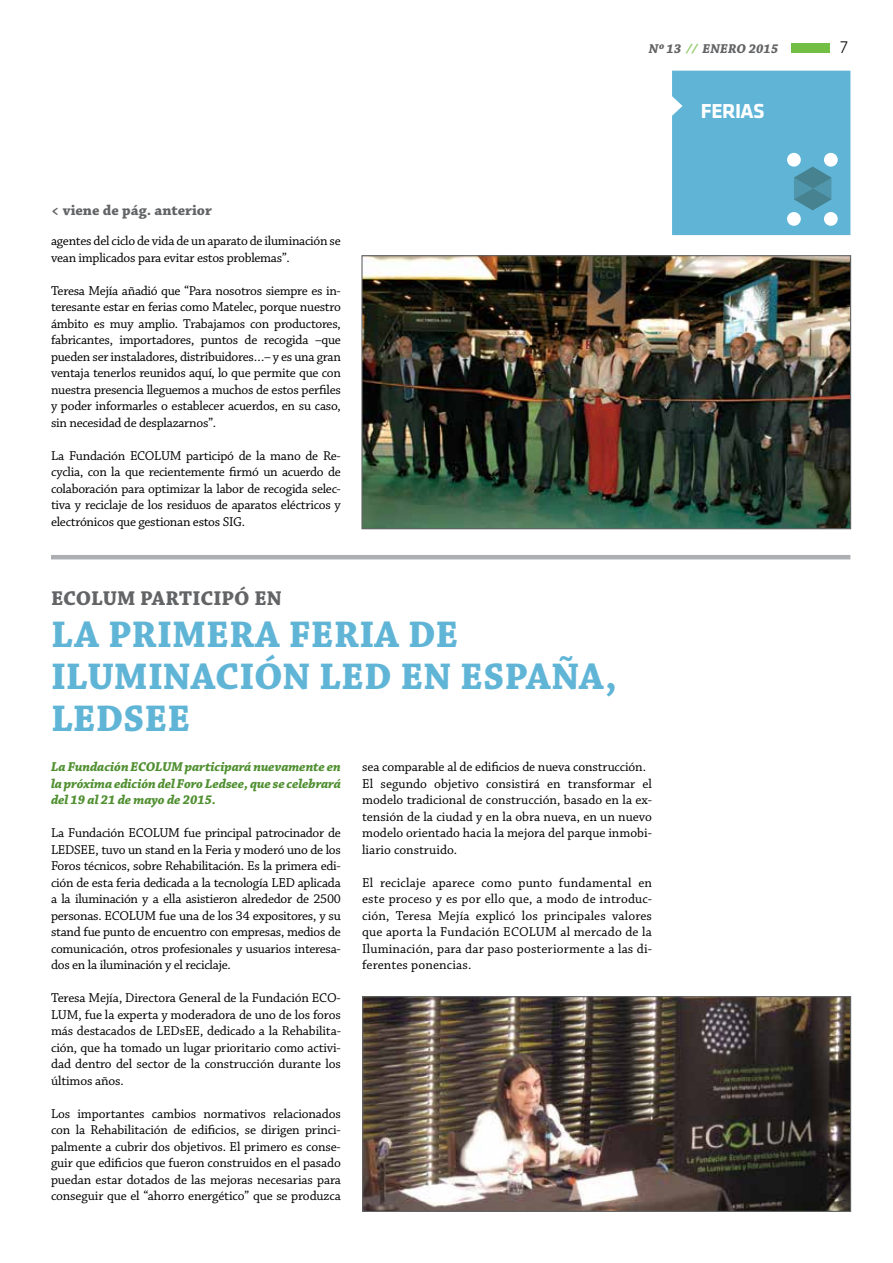
<style>
.page{position:relative;width:893px;height:1263px;background:#fff}
.page>*{position:absolute;margin:0;border:0;box-sizing:border-box;transform-origin:0 0}
.t1{font:700 39px/42px "Chaparral Pro";color:#60b5d7}
.t2{font:700 21px "Chaparral Pro";color:#636466}
.t3{font:700 21px "Klavika CH";letter-spacing:-.025em;color:#fff}
.t4{font:300 18px "Klavika CH";color:#000}
.t5{font:700 15px "Chaparral Pro";color:#636466}
.t6{font:13.5px/16.5px "Chaparral Pro";letter-spacing:-.01em;color:#000;text-align:justify}
.t7{font:italic 700 13.5px/16.5px "Chaparral Pro";letter-spacing:-.01em;color:#519032;text-align:justify}
.t8{font:italic 700 13.5px "Chaparral Pro";color:#636466}
.s1{color:#95cb6e}
</style>
<div class="page">
<div style="left:791px;top:43px;width:38px;height:10px;background:#72bf44"></div>
<svg style="left:672px;top:71px;width:178px;height:164px;background:#62b4d5"></svg>
<img style="left:364px;top:998px;width:485px;height:212px">
<div style="left:362px;top:996px;width:489px;height:216px;border:1px solid #636466"></div>
<img style="left:363px;top:257px;width:486px;height:270px">
<div style="left:361px;top:255px;width:490px;height:274px;border:1px solid #636466"></div>
<hr style="left:51px;top:555px;width:799px;height:4px;background:#acaeb1">
<p class="t8" style="left:649px;top:41px;width:131px">Nº 13 <span class="s1">//</span> ENERO 2015</p>
<h3 class="t4" style="left:840px;top:36px;width:9px">7</h3>
<p class="t5" style="left:51px;top:202px;width:162px">&lt; viene de pág. anterior</p>
<p class="t6" style="left:51px;top:233px;width:291px">agentes del ciclo de vida de un aparato de iluminación se vean implicados para evitar estos problemas”.</p>
<p class="t6" style="left:51px;top:283px;width:291px">Teresa Mejía añadió que “Para nosotros siempre es in&shy;teresante estar en ferias como Matelec, porque nuestro ámbito es muy amplio. Trabajamos con productores, fabricantes, importadores, puntos de recogida –que pueden ser instaladores, distribuidores…– y es una gran ventaja tenerlos reunidos aquí, lo que permite que con nuestra presencia lleguemos a muchos de estos perfiles y poder informarles o establecer acuerdos, en su caso, sin necesidad de desplazarnos”.</p>
<p class="t6" style="left:51px;top:448px;width:291px">La Fundación ECOLUM participó de la mano de Re&shy;cyclia, con la que recientemente firmó un acuerdo de colaboración para optimizar la labor de recogida selec&shy;tiva y reciclaje de los residuos de aparatos eléctricos y electrónicos que gestionan estos SIG.</p>
<h2 class="t2" style="left:51px;top:586px;width:232px">ECOLUM PARTICIPÓ EN</h2>
<h1 class="t1" style="left:51px;top:615px;width:568px">LA PRIMERA FERIA DE<br>ILUMINACIÓN LED EN ESPAÑA,<br>LEDSEE</h1>
<p class="t7" style="left:51px;top:759px;width:291px">La Fundación ECOLUM participará nuevamente en la próxima edición del Foro Ledsee, que se celebrará del 19 al 21 de mayo de 2015.</p>
<p class="t6" style="left:51px;top:825px;width:291px">La Fundación ECOLUM fue principal patrocinador de LEDSEE, tuvo un stand en la Feria y moderó uno de los Foros técnicos, sobre Rehabilitación. Es la primera edi&shy;ción de esta feria dedicada a la tecnología LED aplicada a la iluminación y a ella asistieron alrededor de 2500 personas. ECOLUM fue una de los 34 expositores, y su stand fue punto de encuentro con empresas, medios de comunicación, otros profesionales y usuarios interesa&shy;dos en la iluminación y el reciclaje.</p>
<p class="t6" style="left:51px;top:990px;width:291px">Teresa Mejía, Directora General de la Fundación ECO-LUM, fue la experta y moderadora de uno de los foros más destacados de LEDsEE, dedicado a la Rehabilita&shy;ción, que ha tomado un lugar prioritario como activi&shy;dad dentro del sector de la construcción durante los últimos años.</p>
<p class="t6" style="left:51px;top:1106px;width:291px">Los importantes cambios normativos relacionados con la Rehabilitación de edificios, se dirigen princi&shy;palmente a cubrir dos objetivos. El primero es conse&shy;guir que edificios que fueron construidos en el pasado puedan estar dotados de las mejoras necesarias para conseguir que el “ahorro energético” que se produzca</p>
<p class="t6" style="left:362px;top:759px;width:291px;text-align:left">sea comparable al de edificios de nueva construcción.<br>El segundo objetivo consistirá en transformar el modelo tradicional de construcción, basado en la ex&shy;tensión de la ciudad y en la obra nueva, en un nuevo modelo orientado hacia la mejora del parque inmobi&shy;liario construido.</p>
<p class="t6" style="left:362px;top:875px;width:291px">El reciclaje aparece como punto fundamental en este proceso y es por ello que, a modo de introduc&shy;ción, Teresa Mejía explicó los principales valores que aporta la Fundación ECOLUM al mercado de la Iluminación, para dar paso posteriormente a las di&shy;ferentes ponencias.</p>
<h2 class="t3" style="left:701px;top:96px;width:65px">FERIAS</h2>
</div>
